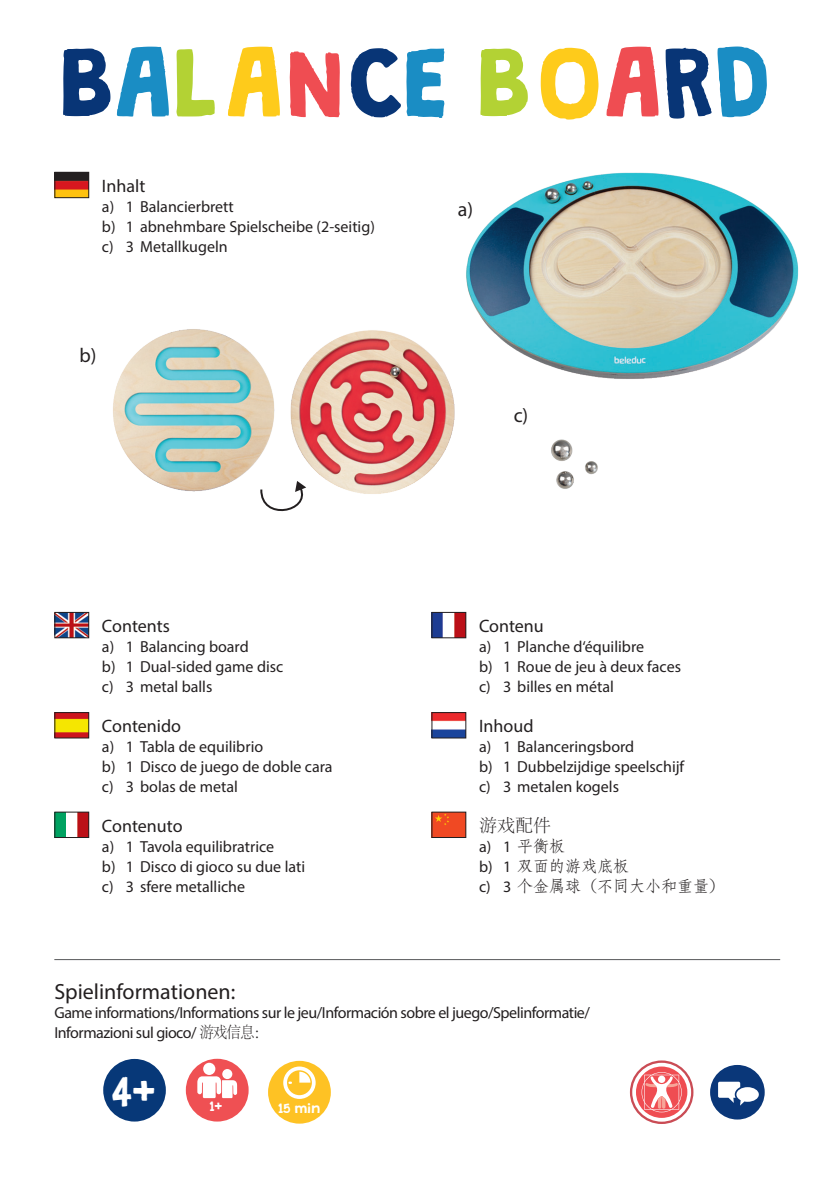
<style>
.page{position:relative;width:838px;height:1188px;background:#fff}
.page>*{position:absolute;margin:0;border:0;box-sizing:border-box;transform-origin:0 0}
.t1{font:86px "Granstander Clean";color:#083576}
.t2{font:36px "Granstander Clean";color:#fff}
.t3{font:22px "Myriad Pro";color:#231f20}
.t4{font:20px "Myriad Pro";color:#231f20}
.t5{font:18px "Myriad Pro";color:#231f20}
.t6{font:300 18px "Adobe Song Std";color:#231f20}
.t7{font:16px "Myriad Pro";color:#231f20}
.t8{font:16px "Myriad Pro";letter-spacing:-.03em;color:#231f20}
.t9{font:16px "Adobe Fangsong Std";color:#231f20}
.t10{font:12px "Granstander Clean";color:#fff}
.s1{color:#1a8dc4}
.s2{color:#b3d234}
.s3{color:#fecb1b}
.s4{color:#ef4d52}
.s5{font-family:"Adobe Fangsong Std"}
.s6{font-family:"Myriad Pro"}
.s7{font-family:"Adobe Song Std";font-weight:300}
</style>
<div class="page">
<hr style="left:54px;top:959px;width:726px;height:1px;background:#57585a">
<img style="left:56px;top:614px;width:31px;height:22px">
<div style="left:54px;top:612px;width:35px;height:26px;border:1px solid #231f20"></div>
<img style="left:56px;top:714px;width:31px;height:22px">
<div style="left:54px;top:712px;width:35px;height:26px;border:1px solid #231f20"></div>
<img style="left:77px;top:813px;width:10px;height:23px">
<div style="left:55px;top:812px;width:11px;height:25px;background:#00a261"></div>
<div style="left:54px;top:811px;width:35px;height:27px;border:1px solid #231f20"></div>
<img style="left:433px;top:614px;width:31px;height:22px">
<div style="left:431px;top:612px;width:35px;height:26px;border:1px solid #231f20"></div>
<img style="left:433px;top:714px;width:31px;height:22px">
<div style="left:431px;top:712px;width:35px;height:26px;border:1px solid #231f20"></div>
<div style="left:432px;top:812px;width:34px;height:25px;background:#f04923"></div>
<svg style="left:435px;top:814px;width:14px;height:11px"></svg>
<div style="left:431px;top:811px;width:35px;height:27px;border:1px solid #231f20"></div>
<img style="left:56px;top:174px;width:31px;height:22px">
<div style="left:54px;top:172px;width:35px;height:26px;border:1px solid #231f20"></div>
<div style="left:103px;top:1059px;width:63px;height:62px;background:#073878;border-radius:50%"></div>
<div style="left:268px;top:1061px;width:63px;height:62px;background:#fec224;border-radius:50%"></div>
<svg style="left:283px;top:1066px;width:33px;height:33px"></svg>
<div style="left:186px;top:1059px;width:63px;height:62px;background:#ef5053;border-radius:50%"></div>
<svg style="left:197px;top:1076px;width:40px;height:22px"></svg>
<div style="left:203px;top:1062px;width:12px;height:13px;background:#fff;border-radius:50%"></div>
<div style="left:222px;top:1069px;width:10px;height:10px;background:#fff;border-radius:50%"></div>
<div style="left:636px;top:1066px;width:51px;height:52px;background:#ef4d52;border-radius:50%"></div>
<svg style="left:641px;top:1072px;width:41px;height:40px"></svg>
<div style="left:630px;top:1060px;width:63px;height:64px;border:2px solid #ca4c55;border-radius:50%"></div>
<div style="left:710px;top:1065px;width:55px;height:54px;background:#0a3779;border-radius:50%"></div>
<svg style="left:718px;top:1081px;width:41px;height:24px"></svg>
<div style="left:703px;top:1058px;width:68px;height:68px;border:2px solid #fff;border-radius:50%"></div>
<img style="left:310px;top:330px;width:136px;height:164px">
<img style="left:113px;top:329px;width:197px;height:163px">
<img style="left:551px;top:449px;width:47px;height:40px">
<img style="left:384px;top:172px;width:415px;height:277px">
<svg style="left:259px;top:481px;width:52px;height:31px"></svg>
<p class="t1" style="left:60px;top:36px;width:715px">B<span class="s1">A</span><span class="s2">L</span><span class="s3">A</span><span class="s4">N</span>C<span class="s1">E</span> <span class="s2">B</span><span class="s3">O</span><span class="s4">A</span>R<span class="s1">D</span></p>
<p class="t5" style="left:102px;top:175px;width:45px">Inhalt</p>
<p class="t7" style="left:102px;top:197px;width:133px">a) 1 Balancierbrett</p>
<p class="t7" style="left:102px;top:217px;width:274px">b) 1 abnehmbare Spielscheibe (2-seitig)</p>
<p class="t7" style="left:102px;top:237px;width:127px">c) 3 Metallkugeln</p>
<p class="t4" style="left:79px;top:342px;width:19px">b)</p>
<p class="t5" style="left:102px;top:615px;width:69px">Contents</p>
<p class="t7" style="left:102px;top:637px;width:148px">a) 1 Balancing board</p>
<p class="t7" style="left:102px;top:657px;width:183px">b) 1 Dual-sided game disc</p>
<p class="t7" style="left:102px;top:677px;width:112px">c) 3 metal balls</p>
<p class="t5" style="left:102px;top:715px;width:81px">Contenido</p>
<p class="t7" style="left:102px;top:737px;width:163px">a) 1 Tabla de equilibrio</p>
<p class="t7" style="left:102px;top:757px;width:232px">b) 1 Disco de juego de doble cara</p>
<p class="t7" style="left:102px;top:777px;width:137px">c) 3 bolas de metal</p>
<p class="t5" style="left:102px;top:815px;width:82px">Contenuto</p>
<p class="t7" style="left:102px;top:837px;width:174px">a) 1 Tavola equilibratrice</p>
<p class="t7" style="left:102px;top:857px;width:205px">b) 1 Disco di gioco su due lati</p>
<p class="t7" style="left:102px;top:877px;width:145px">c) 3 sfere metalliche</p>
<p class="t4" style="left:458px;top:197px;width:17px">a)</p>
<p class="t4" style="left:514px;top:403px;width:16px">c)</p>
<p class="t5" style="left:479px;top:615px;width:66px">Contenu</p>
<p class="t7" style="left:479px;top:637px;width:166px">a) 1 Planche d‘équilibre</p>
<p class="t7" style="left:479px;top:657px;width:203px">b) 1 Roue de jeu à deux faces</p>
<p class="t7" style="left:479px;top:677px;width:136px">c) 3 billes en métal</p>
<p class="t5" style="left:479px;top:715px;width:56px">Inhoud</p>
<p class="t7" style="left:479px;top:737px;width:157px">a) 1 Balanceringsbord</p>
<p class="t7" style="left:479px;top:757px;width:207px">b) 1 Dubbelzijdige speelschijf</p>
<p class="t7" style="left:479px;top:777px;width:141px">c) 3 metalen kogels</p>
<p class="t6" style="left:479px;top:816px;width:73px">游戏配件</p>
<p class="t7" style="left:479px;top:837px;width:88px">a) 1 <span class="s5">平衡板</span></p>
<p class="t9" style="left:479px;top:856px;width:152px"><span class="s6">b) 1</span> 双面的游戏底板</p>
<p class="t9" style="left:479px;top:876px;width:248px"><span class="s6">c) 3</span> 个金属球（不同大小和重量）</p>
<p class="t3" style="left:54px;top:978px;width:182px">Spielinformationen:</p>
<p class="t8" style="left:54px;top:1003px;width:537px">Game informations/Informations sur le jeu/Información sobre el juego/Spelinformatie/</p>
<p class="t8" style="left:54px;top:1022px;width:215px">Informazioni sul gioco/ <span class="s7">游戏信息：</span></p>
<p class="t2" style="left:112px;top:1072px;width:47px">4+</p>
<p class="t10" style="left:210px;top:1099px;width:15px">1+</p>
<p class="t10" style="left:278px;top:1102px;width:43px">15 min</p>
</div>
